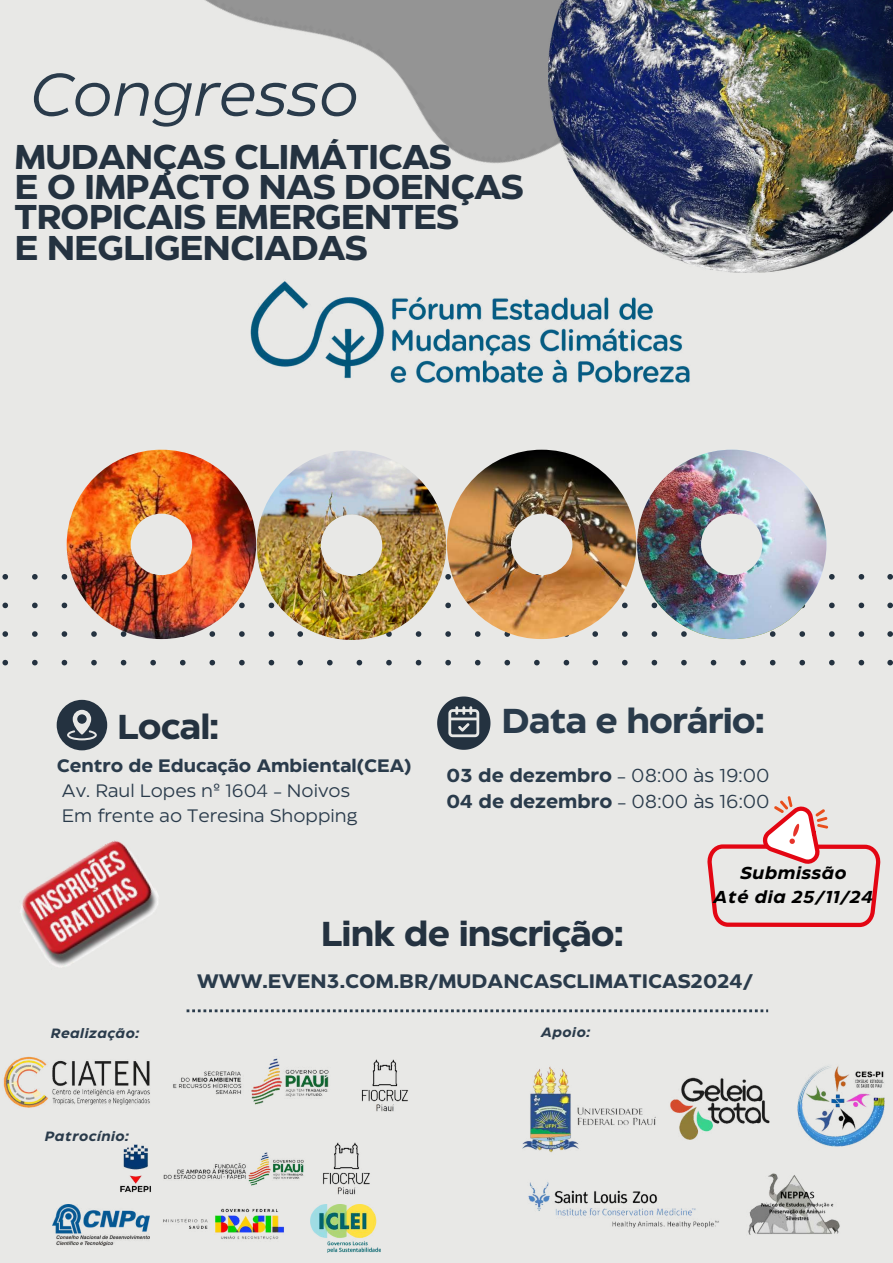
<style>
.page{position:relative;width:893px;height:1263px;background:#e8e8e6}
.page>*{position:absolute;margin:0;border:0;box-sizing:border-box;transform-origin:0 0}
.t1{font:italic 60px "Eastman Roman";color:#2a3b4b}
.t2{font:700 34.5px "Eastman Roman";letter-spacing:-.025em;color:#243240}
.t3{font:700 34.5px "Eastman Roman";letter-spacing:-.025em;color:#2a3b4b}
.t4{font:700 34.35px/30.2px "Eastman Roman";letter-spacing:-.03em;color:#243240}
.t5{font:700 19.5px "Eastman Roman";color:#2a3b4b}
.t6{font:18.75px/25.9px "Eastman Roman";color:#2a3b4b}
.t7{font:18px/24.8px "Eastman Roman";color:#2a3b4b}
.t8{font:700 18px "Eastman Roman";color:#2a3b4b}
.t9{font:italic 700 17.25px/23.6px "Eastman Roman";letter-spacing:.035em;color:#000;text-align:center}
.t10{font:italic 700 13.5px "Eastman Roman";letter-spacing:.035em;color:#2a3b4b}
.s1{font-weight:700}
</style>
<div class="page">
<svg style="left:2px;top:574px;width:272px;height:92px"></svg>
<svg style="left:297px;top:659px;width:272px;height:7px"></svg>
<svg style="left:592px;top:574px;width:272px;height:92px"></svg>
<svg style="left:887px;top:574px;width:6px;height:92px"></svg>
<img style="left:67px;top:450px;width:759px;height:190px">
<img style="left:637px;top:450px;width:189px;height:189px">
<img style="left:205px;top:0;width:343px;height:163px">
<img style="left:548px;top:0;width:345px;height:273px">
<svg style="left:187px;top:1009px;width:581px;height:3px"></svg>
<img style="left:250px;top:229px;width:462px;height:154px">
<img style="left:20px;top:840px;width:139px;height:127px">
<svg style="left:708px;top:796px;width:173px;height:131px"></svg>
<svg style="left:57px;top:700px;width:50px;height:50px"></svg>
<svg style="left:437px;top:696px;width:53px;height:54px"></svg>
<img style="left:3px;top:1056px;width:147px;height:52px">
<img style="left:671px;top:1077px;width:99px;height:56px">
<img style="left:528px;top:1133px;width:191px;height:95px">
<img style="left:120px;top:1144px;width:184px;height:48px">
<img style="left:53px;top:1204px;width:76px;height:41px">
<img style="left:129px;top:1173px;width:175px;height:67px">
<img style="left:310px;top:1214px;width:71px;height:38px">
<img style="left:797px;top:1066px;width:88px;height:81px">
<img style="left:173px;top:1058px;width:156px;height:47px">
<img style="left:748px;top:1173px;width:92px;height:62px">
<img style="left:361px;top:1059px;width:48px;height:53px">
<img style="left:311px;top:1142px;width:64px;height:72px">
<img style="left:522px;top:1066px;width:149px;height:92px">
<h1 class="t1" style="left:29px;top:71px;width:331px">Congresso</h1>
<p class="t4" style="left:15px;top:144px;width:511px">MUDANÇAS CLIMÁTICAS<br>E O IMPACTO NAS DOENÇAS<br>TROPICAIS EMERGENTES<br>E NEGLIGENCIADAS</p>
<p class="t2" style="left:117px;top:713px;width:103px">Local:</p>
<p class="t8" style="left:57px;top:759px;width:356px">Centro de Educação Ambiental(CEA)</p>
<p class="t7" style="left:62px;top:780px;width:297px">Av. Raul Lopes nº 1604 - Noivos<br>Em frente ao Teresina Shopping</p>
<p class="t3" style="left:501px;top:707px;width:264px">Data e horário:</p>
<p class="t6" style="left:446px;top:763px;width:325px"><span class="s1">03 de dezembro</span> - 08:00 às 19:00<br><span class="s1">04 de dezembro</span> - 08:00 às 16:00</p>
<p class="t9" style="left:713px;top:862px;width:161px">Submissão<br>Até dia 25/11/24</p>
<p class="t2" style="left:321px;top:920px;width:304px">Link de inscrição:</p>
<p class="t5" style="left:197px;top:974px;width:557px">WWW.EVEN3.COM.BR/MUDANCASCLIMATICAS2024/</p>
<p class="t10" style="left:51px;top:1028px;width:90px">Realização:</p>
<p class="t10" style="left:541px;top:1027px;width:50px">Apoio:</p>
<p class="t10" style="left:45px;top:1131px;width:86px">Patrocínio:</p>
</div>
